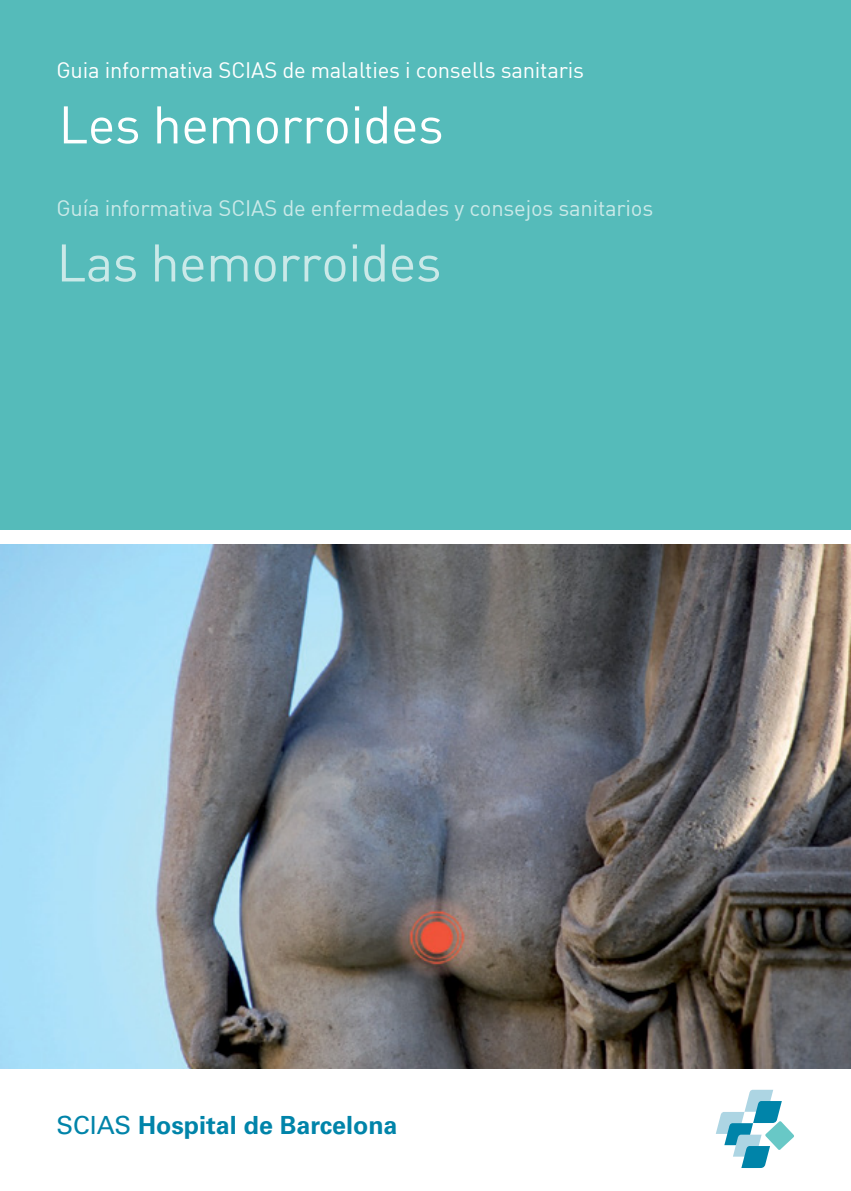
<style>
.page{position:relative;width:851px;height:1191px;background:#fff}
.page>*{position:absolute;margin:0;border:0;box-sizing:border-box;transform-origin:0 0}
.t1{font:52px "DIN";letter-spacing:-.01em;color:#cae9e8}
.t2{font:52px "DIN";letter-spacing:-.01em;color:#fff}
.t3{font:700 25px "Univers LT";color:#0084a9}
.t4{font:22px "DIN";letter-spacing:-.01em;color:#cae9e8}
.t5{font:22px "DIN";letter-spacing:-.01em;color:#fff}
.s1{font-weight:400}
</style>
<div class="page">
<img style="left:0;top:544px;width:850px;height:524px">
<div style="left:0;top:0;width:850px;height:529px;background:#55bbba"></div>
<svg style="left:716px;top:1089px;width:78px;height:79px"></svg>
<p class="t5" style="left:56px;top:57px;width:529px">Guia informativa SCIAS de malalties i consells sanitaris</p>
<h1 class="t2" style="left:58px;top:92px;width:387px">Les hemorroides</h1>
<p class="t4" style="left:56px;top:194px;width:598px">Guía informativa SCIAS de enfermedades y consejos sanitarios</p>
<h1 class="t1" style="left:56px;top:230px;width:386px">Las hemorroides</h1>
<p class="t3" style="left:56px;top:1111px;width:342px"><span class="s1">SCIAS</span> Hospital de Barcelona</p>
</div>
